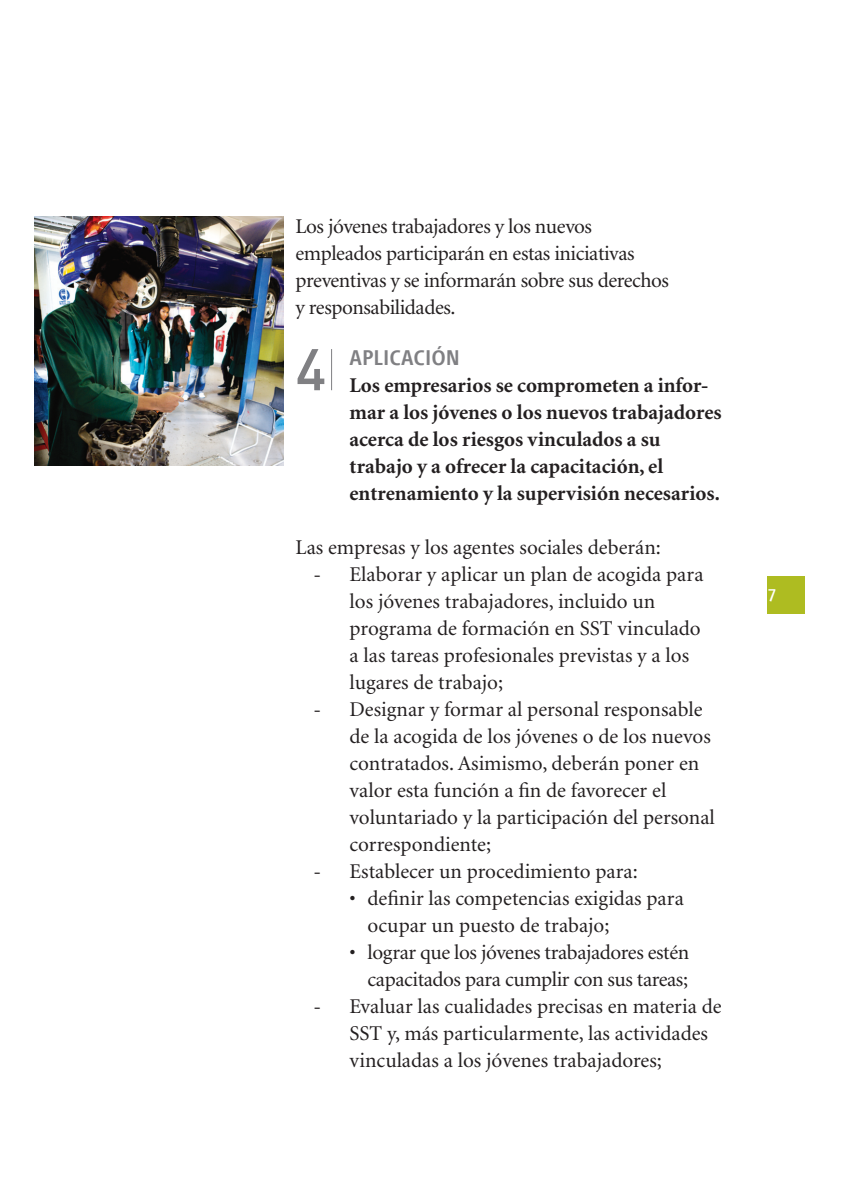
<style>
.page{position:relative;width:841px;height:1190px;background:#fff}
.page>*{position:absolute;margin:0;border:0;box-sizing:border-box;transform-origin:0 0}
.t1{font:500 57.8px "DIN";color:#808083}
.t2{font:500 22px "Vialog LT Com";color:#808083}
.t3{font:21px/27px "Minion";color:#231f20}
.t4{font:21px/27px "Minion";letter-spacing:-.02em;color:#231f20}
.t5{font:700 21px/27px "Minion";color:#231f20}
.t6{font:18px "Vialog LT Com";color:#fff}
</style>
<div class="page">
<div style="left:767px;top:576px;width:37px;height:38px;background:#aebc21"></div>
<hr style="left:331px;top:349px;width:1px;height:41px;background:#808083">
<img style="left:34px;top:217px;width:249px;height:248px">
<p class="t4" style="left:295px;top:213px;width:375px">Los jóvenes trabajadores y los nuevos empleados participarán en estas iniciativas preventivas y se informarán sobre sus derechos y responsabilidades.</p>
<h1 class="t1" style="left:295px;top:332px;width:32px">4</h1>
<p class="t2" style="left:349px;top:345px;width:112px">APLICACIÓN</p>
<p class="t5" style="left:349px;top:372px;width:373px">Los empresarios se comprometen a infor&shy;mar a los jóvenes o los nuevos trabajadores acerca de los riesgos vinculados a su trabajo y a ofrecer la capacitación, el entrenamiento y la supervisión necesarios.</p>
<p class="t3" style="left:295px;top:534px;width:366px">Las empresas y los agentes sociales deberán:</p>
<p class="t3" style="left:349px;top:561px;width:355px;text-indent:-36px">- Elaborar y aplicar un plan de acogida para los jóvenes trabajadores, incluido un programa de formación en SST vinculado a las tareas profesionales previstas y a los lugares de trabajo;</p>
<p class="t3" style="left:349px;top:696px;width:366px;text-indent:-36px">- Designar y formar al personal responsable de la acogida de los jóvenes o de los nuevos contratados. Asimismo, deberán poner en valor esta función a fin de favorecer el voluntariado y la participación del personal correspondiente;</p>
<p class="t3" style="left:313px;top:858px;width:325px">- Establecer un procedimiento para:</p>
<p class="t3" style="left:367px;top:885px;width:317px;text-indent:-18px">• definir las competencias exigidas para ocupar un puesto de trabajo;</p>
<p class="t4" style="left:349px;top:939px;width:341px;text-align:right">• lograr que los jóvenes trabajadores estén capacitados para cumplir con sus tareas;</p>
<p class="t3" style="left:349px;top:993px;width:373px;text-indent:-36px">- Evaluar las cualidades precisas en materia de<br>SST y, más particularmente, las actividades vinculadas a los jóvenes trabajadores;</p>
<p class="t6" style="left:767px;top:585px;width:11px">7</p>
</div>
